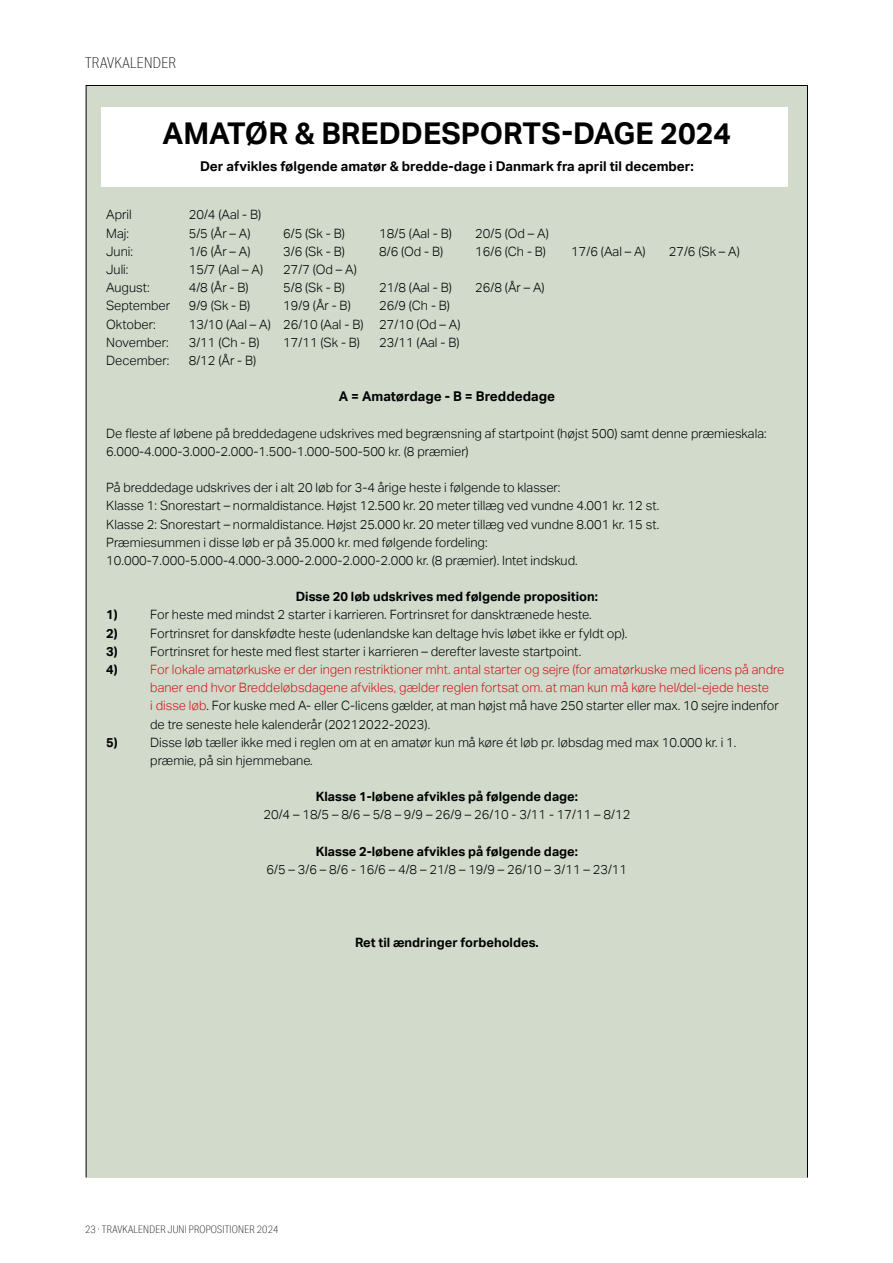
<style>
.page{position:relative;width:893px;height:1263px;background:#fff}
.page>*{position:absolute;margin:0;border:0;box-sizing:border-box;transform-origin:0 0}
.t1{font:700 30px "Aktiv Grotesk";color:#000}
.t2{font:100 15px "Aktiv Grotesk Cd";letter-spacing:.02em;color:#000}
.t3{font:700 13.5px "Aktiv Grotesk";color:#000}
.t4{font:300 12.9px/18.1px "Aktiv Grotesk";color:#000}
.t5{font:300 12.9px/18.1px "Aktiv Grotesk";color:#cd1719}
.t6{font:700 12.9px "Aktiv Grotesk";color:#000}
.t7{font:100 10.5px "Aktiv Grotesk Cd";letter-spacing:.02em;color:#000}
.s1{color:#000}
</style>
<div class="page">
<div style="left:86px;top:85px;width:721px;height:1092px;background:#d2dacc"></div>
<div style="left:101px;top:108px;width:686px;height:79px;background:#fff"></div>
<p class="t2" style="left:85px;top:54px;width:92px">TRAVKALENDER</p>
<h1 class="t1" style="left:162px;top:116px;width:570px">AMATØR &amp; BREDDESPORTS-DAGE 2024</h1>
<p class="t3" style="left:200px;top:158px;width:495px">Der afvikles følgende amatør &amp; bredde-dage i Danmark fra april til december:</p>
<p class="t4" style="left:106px;top:206px;width:27px">April</p>
<p class="t4" style="left:189px;top:206px;width:74px">20/4 (Aal - B)</p>
<p class="t4" style="left:106px;top:224px;width:24px">Maj:</p>
<p class="t4" style="left:189px;top:224px;width:63px">5/5 (År – A)</p>
<p class="t4" style="left:283px;top:224px;width:63px">6/5 (Sk - B)</p>
<p class="t4" style="left:379px;top:224px;width:74px">18/5 (Aal - B)</p>
<p class="t4" style="left:475px;top:224px;width:75px">20/5 (Od – A)</p>
<p class="t4" style="left:106px;top:242px;width:28px">Juni:</p>
<p class="t4" style="left:189px;top:242px;width:63px">1/6 (År – A)</p>
<p class="t4" style="left:283px;top:242px;width:63px">3/6 (Sk - B)</p>
<p class="t4" style="left:379px;top:242px;width:66px">8/6 (Od - B)</p>
<p class="t4" style="left:475px;top:242px;width:72px">16/6 (Ch - B)</p>
<p class="t4" style="left:571px;top:242px;width:76px">17/6 (Aal – A)</p>
<p class="t4" style="left:669px;top:242px;width:73px">27/6 (Sk – A)</p>
<p class="t4" style="left:106px;top:260px;width:24px">Juli:</p>
<p class="t4" style="left:189px;top:260px;width:76px">15/7 (Aal – A)</p>
<p class="t4" style="left:283px;top:260px;width:75px">27/7 (Od – A)</p>
<p class="t4" style="left:106px;top:279px;width:45px">August:</p>
<p class="t4" style="left:189px;top:279px;width:61px">4/8 (År - B)</p>
<p class="t4" style="left:283px;top:279px;width:63px">5/8 (Sk - B)</p>
<p class="t4" style="left:379px;top:279px;width:74px">21/8 (Aal - B)</p>
<p class="t4" style="left:475px;top:279px;width:71px">26/8 (År – A)</p>
<p class="t4" style="left:106px;top:297px;width:65px">September</p>
<p class="t4" style="left:189px;top:297px;width:63px">9/9 (Sk - B)</p>
<p class="t4" style="left:283px;top:297px;width:69px">19/9 (År - B)</p>
<p class="t4" style="left:379px;top:297px;width:72px">26/9 (Ch - B)</p>
<p class="t4" style="left:106px;top:315px;width:51px">Oktober:</p>
<p class="t4" style="left:189px;top:315px;width:273px">13/10 (Aal – A) 26/10 (Aal - B) 27/10 (Od – A)</p>
<p class="t4" style="left:106px;top:333px;width:64px">November:</p>
<p class="t4" style="left:189px;top:333px;width:72px">3/11 (Ch - B)</p>
<p class="t4" style="left:283px;top:333px;width:78px">17/11 (Sk - B)</p>
<p class="t4" style="left:379px;top:333px;width:82px">23/11 (Aal - B)</p>
<p class="t4" style="left:106px;top:351px;width:65px">December:</p>
<p class="t4" style="left:189px;top:351px;width:69px">8/12 (År - B)</p>
<p class="t3" style="left:339px;top:389px;width:218px">A = Amatørdage - B = Breddedage</p>
<p class="t4" style="left:106px;top:424px;width:662px">De fleste af løbene på breddedagene udskrives med begrænsning af startpoint (højst 500) samt denne præmieskala:<br>6.000-4.000-3.000-2.000-1.500-1.000-500-500 kr. (8 præmier)</p>
<p class="t4" style="left:106px;top:479px;width:555px">På breddedage udskrives der i alt 20 løb for 3-4 årige heste i følgende to klasser:<br>Klasse 1: Snorestart – normaldistance. Højst 12.500 kr. 20 meter tillæg ved vundne 4.001 kr. 12 st.<br>Klasse 2: Snorestart – normaldistance. Højst 25.000 kr. 20 meter tillæg ved vundne 8.001 kr. 15 st.<br>Præmiesummen i disse løb er på 35.000 kr. med følgende fordeling:<br>10.000-7.000-5.000-4.000-3.000-2.000-2.000-2.000 kr. (8 præmier). Intet indskud.</p>
<p class="t6" style="left:296px;top:589px;width:304px">Disse 20 løb udskrives med følgende proposition:</p>
<p class="t6" style="left:106px;top:607px;width:13px">1)</p>
<p class="t4" style="left:150px;top:606px;width:443px">For heste med mindst 2 starter i karrieren. Fortrinsret for dansktrænede heste.</p>
<p class="t6" style="left:106px;top:626px;width:13px">2)</p>
<p class="t4" style="left:150px;top:624px;width:479px">Fortrinsret for danskfødte heste (udenlandske kan deltage hvis løbet ikke er fyldt op).</p>
<p class="t6" style="left:106px;top:644px;width:13px">3)</p>
<p class="t4" style="left:150px;top:642px;width:433px">Fortrinsret for heste med flest starter i karrieren – derefter laveste startpoint.</p>
<p class="t6" style="left:106px;top:662px;width:13px">4)</p>
<p class="t5" style="left:150px;top:660px;width:636px">For lokale amatørkuske er der ingen restriktioner mht. antal starter og sejre (for amatørkuske med licens på andre baner end hvor Breddeløbsdagene afvikles, gælder reglen fortsat om. at man kun må køre hel/del-ejede heste<br>i disse løb<span class="s1">. For kuske med A- eller C-licens gælder, at man højst må have 250 starter eller max. 10 sejre indenfor de tre seneste hele kalenderår (20212022-2023).</span></p>
<p class="t6" style="left:106px;top:735px;width:13px">5)</p>
<p class="t4" style="left:150px;top:733px;width:588px">Disse løb tæller ikke med i reglen om at en amatør kun må køre ét løb pr. løbsdag med max 10.000 kr. i 1. præmie, på sin hjemmebane.</p>
<p class="t6" style="left:316px;top:789px;width:264px">Klasse 1-løbene afvikles på følgende dage:</p>
<p class="t4" style="left:263px;top:806px;width:368px">20/4 – 18/5 – 8/6 – 5/8 – 9/9 – 26/9 – 26/10 - 3/11 - 17/11 – 8/12</p>
<p class="t6" style="left:316px;top:844px;width:264px">Klasse 2-løbene afvikles på følgende dage:</p>
<p class="t4" style="left:267px;top:860px;width:362px">6/5 – 3/6 – 8/6 - 16/6 – 4/8 – 21/8 – 19/9 – 26/10 – 3/11 – 23/11</p>
<p class="t6" style="left:355px;top:935px;width:185px">Ret til ændringer forbeholdes.</p>
<p class="t7" style="left:85px;top:1223px;width:195px">23 · TRAVKALENDER JUNI PROPOSITIONER 2024</p>
</div>
